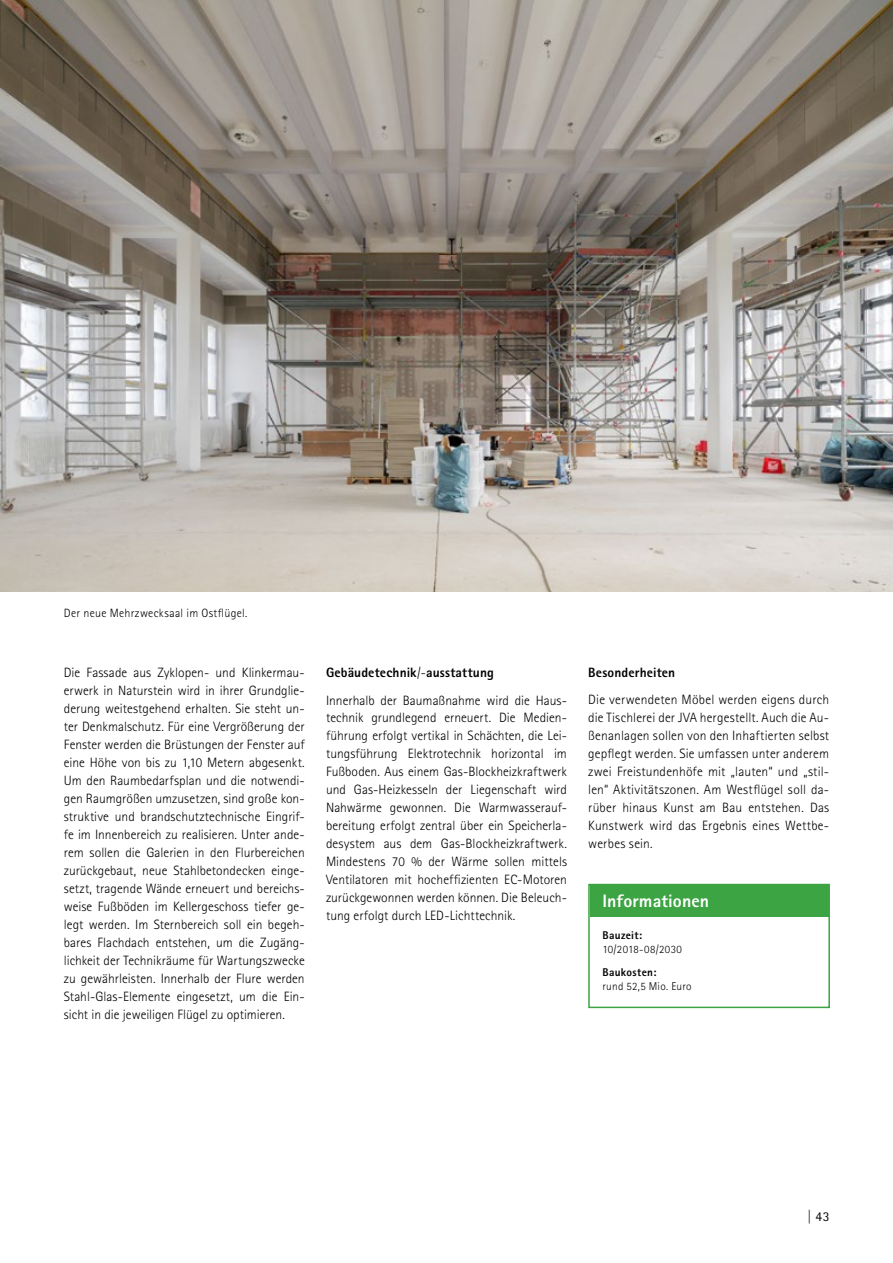
<style>
.page{position:relative;width:893px;height:1263px;background:#fff}
.page>*{position:absolute;margin:0;border:0;box-sizing:border-box;transform-origin:0 0}
._00_Inhalt_Überschrift_4__Ordnung{font:800 18px "Rotis Sans Serif Std";letter-spacing:.005em;color:#fff}
._00_Fließtext{font:300 13.5px/18px "Rotis Sans Serif Std";letter-spacing:.005em;color:#000;text-align:justify}
._00_Fließtext-2{font:800 13.5px "Rotis Sans Serif Std";letter-spacing:.01em;color:#000}
.t1{font:13.5px "Rotis Sans Serif Std";color:#000}
._00_Bildunterschriften{font:300 12px "Rotis Sans Serif Std";letter-spacing:.025em;color:#000}
.Kasten_Fließtext{font:300 11.25px/14.1px "Rotis Sans Serif Std";letter-spacing:.02em;color:#000}
.s1{font-weight:300}
.s2{font-weight:800}
</style>
<div class="page">
<img style="left:0;top:0;width:893px;height:591px">
<div style="left:590px;top:885px;width:238px;height:32px;background:#3ca442"></div>
<div style="left:588px;top:884px;width:242px;height:124px;border:2px solid #3ca442"></div>
<p class="_00_Bildunterschriften" style="left:64px;top:606px;width:185px">Der neue Mehrzwecksaal im Ostflügel.</p>
<p class="_00_Fließtext" style="left:64px;top:664px;width:242px">Die Fassade aus Zyklopen- und Klinkermau&shy;erwerk in Naturstein wird in ihrer Grundglie&shy;derung weitestgehend erhalten. Sie steht un&shy;ter Denkmalschutz. Für eine Vergrößerung der Fenster werden die Brüstungen der Fenster auf eine Höhe von bis zu 1,10 Metern abgesenkt.<br>Um den Raumbedarfsplan und die notwendi&shy;gen Raumgrößen umzusetzen, sind große kon&shy;struktive und brandschutztechnische Eingrif&shy;fe im Innenbereich zu realisieren. Unter ande&shy;rem sollen die Galerien in den Flurbereichen zurückgebaut, neue Stahlbetondecken einge&shy;setzt, tragende Wände erneuert und bereichs&shy;weise Fußböden im Kellergeschoss tiefer ge&shy;legt werden. Im Sternbereich soll ein begeh&shy;bares Flachdach entstehen, um die Zugäng&shy;lichkeit der Technikräume für Wartungszwecke zu gewährleisten. Innerhalb der Flure werden Stahl-Glas-Elemente eingesetzt, um die Ein&shy;sicht in die jeweiligen Flügel zu optimieren.</p>
<p class="_00_Fließtext-2" style="left:326px;top:664px;width:169px">Gebäudetechnik<span class="s1">/-</span>ausstattung</p>
<p class="_00_Fließtext" style="left:326px;top:691px;width:242px">Innerhalb der Baumaßnahme wird die Haus&shy;technik grundlegend erneuert. Die Medien&shy;führung erfolgt vertikal in Schächten, die Lei&shy;tungsführung Elektrotechnik horizontal im Fußboden. Aus einem Gas-Blockheizkraftwerk und Gas-Heizkesseln der Liegenschaft wird Nahwärme gewonnen. Die Warmwasserauf&shy;bereitung erfolgt zentral über ein Speicherla&shy;desystem aus dem Gas-Blockheizkraftwerk.<br>Mindestens 70 % der Wärme sollen mittels Ventilatoren mit hocheffizienten EC-Motoren zurückgewonnen werden können. Die Beleuch&shy;tung erfolgt durch LED-Lichttechnik.</p>
<p class="_00_Fließtext-2" style="left:588px;top:664px;width:89px">Besonderheiten</p>
<p class="_00_Fließtext" style="left:588px;top:691px;width:242px">Die verwendeten Möbel werden eigens durch die Tischlerei der JVA hergestellt. Auch die Au&shy;ßenanlagen sollen von den Inhaftierten selbst gepflegt werden. Sie umfassen unter anderem zwei Freistundenhöfe mit „lauten“ und „stil&shy;len“ Aktivitätszonen. Am Westflügel soll da&shy;rüber hinaus Kunst am Bau entstehen. Das Kunstwerk wird das Ergebnis eines Wettbe&shy;werbes sein.</p>
<h4 class="_00_Inhalt_Überschrift_4__Ordnung" style="left:602px;top:889px;width:108px">Informationen</h4>
<p class="Kasten_Fließtext" style="left:602px;top:928px;width:81px"><span class="s2">Bauzeit:<br></span>10/2018-08/2030</p>
<p class="Kasten_Fließtext" style="left:602px;top:965px;width:91px"><span class="s2">Baukosten:<br></span>rund 52,5 Mio. Euro</p>
<p class="t1" style="left:807px;top:1209px;width:24px">| 43</p>
</div>
